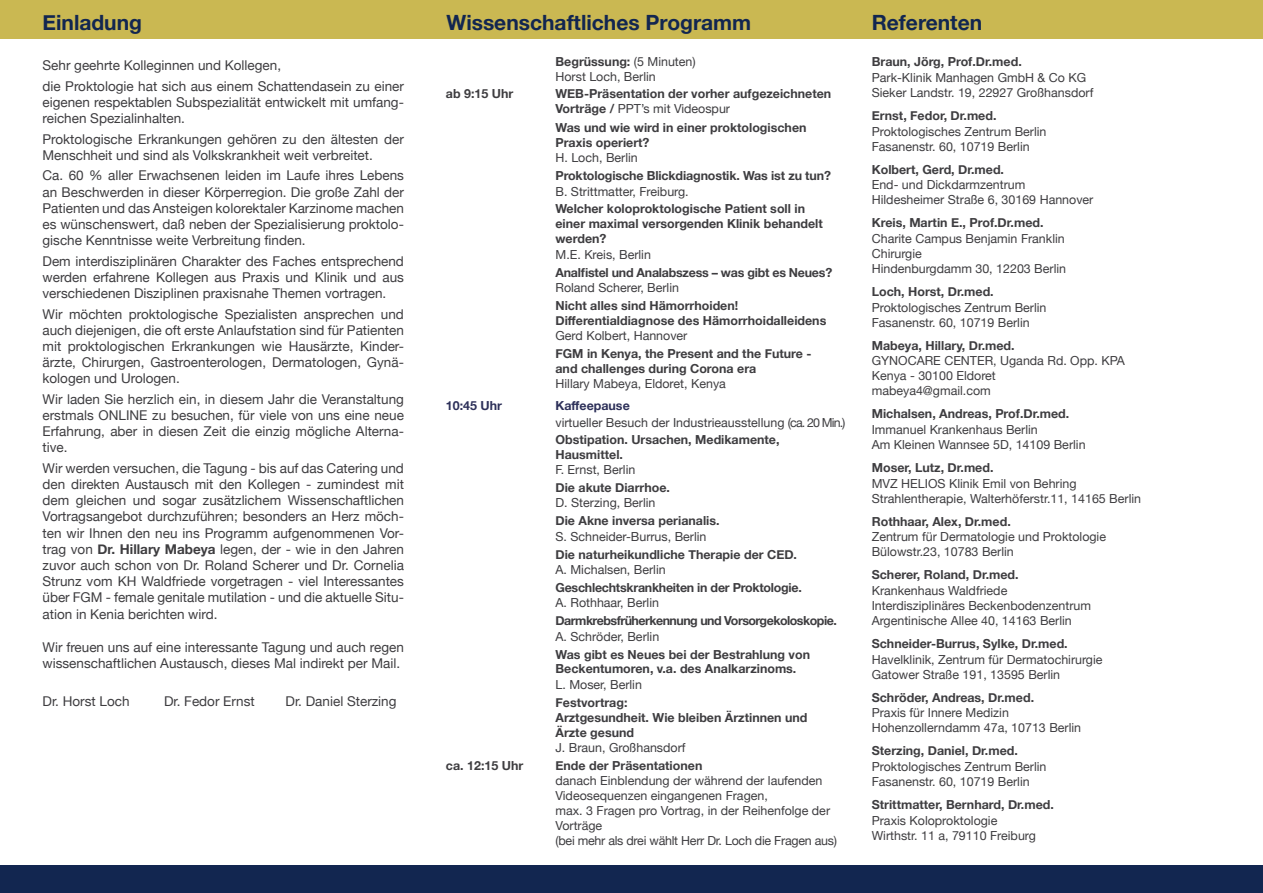
<style>
.page{position:relative;width:1263px;height:893px;background:#fff}
.page>*{position:absolute;margin:0;border:0;box-sizing:border-box;transform-origin:0 0}
.t1{font:700 21px "Helvetica Neue";color:#122650}
.t2{font:13.5px/16.2px "Helvetica Neue";color:#3e3d40;text-align:justify}
.t3{font:12.45px/15px "Helvetica Neue";color:#3e3d40}
.t4{font:700 12.45px/15px "Helvetica Neue";color:#3e3d40}
.t5{font:700 12.45px "Helvetica Neue";letter-spacing:-.02em;color:#3e3d40}
.t6{font:700 12.45px "Helvetica Neue";letter-spacing:-.04em;color:#3e3d40}
.t7{font:700 12.45px "Helvetica Neue";color:#2d3059}
.s1{font-weight:700}
.s2{font-weight:400}
</style>
<div class="page">
<div style="left:0;top:0;width:425px;height:38px;background:#cab852"></div>
<div style="left:425px;top:0;width:425px;height:38px;background:#cab852"></div>
<div style="left:850px;top:0;width:413px;height:38px;background:#cab852"></div>
<div style="left:850px;top:865px;width:413px;height:28px;background:#122650"></div>
<div style="left:425px;top:865px;width:425px;height:28px;background:#122650"></div>
<div style="left:0;top:865px;width:425px;height:28px;background:#122650"></div>
<h1 class="t1" style="left:43px;top:6px;width:101px">Einladung</h1>
<h1 class="t1" style="left:446px;top:6px;width:306px">Wissenschaftliches Programm</h1>
<h1 class="t1" style="left:872px;top:6px;width:112px">Referenten</h1>
<p class="t2" style="left:43px;top:56px;width:363px;line-height:20.4px">Sehr geehrte Kolleginnen und Kollegen,<br>die Proktologie hat sich aus einem Schattendasein zu einer</p>
<p class="t2" style="left:43px;top:95px;width:363px">eigenen respektablen Subspezialität entwickelt mit umfang&shy;reichen Spezialinhalten.</p>
<p class="t2" style="left:43px;top:132px;width:363px">Proktologische Erkrankungen gehören zu den ältesten der<br>Menschheit und sind als Volkskrankheit weit verbreitet.</p>
<p class="t2" style="left:43px;top:168px;width:363px">Ca. 60 % aller Erwachsenen leiden im Laufe ihres Lebens an Beschwerden in dieser Körperregion. Die große Zahl der Patienten und das Ansteigen kolorektaler Karzinome machen es wünschenswert, daß neben der Spezialisierung proktolo&shy;gische Kenntnisse weite Verbreitung finden.</p>
<p class="t2" style="left:43px;top:254px;width:363px">Dem interdisziplinären Charakter des Faches entsprechend werden erfahrene Kollegen aus Praxis und Klinik und aus verschiedenen Disziplinen praxisnahe Themen vortragen.</p>
<p class="t2" style="left:43px;top:306px;width:363px">Wir möchten proktologische Spezialisten ansprechen und auch diejenigen, die oft erste Anlaufstation sind für Patienten mit proktologischen Erkrankungen wie Hausärzte, Kinder&shy;ärzte, Chirurgen, Gastroenterologen, Dermatologen, Gynä&shy;kologen und Urologen.</p>
<p class="t2" style="left:43px;top:392px;width:363px">Wir laden Sie herzlich ein, in diesem Jahr die Veranstaltung erstmals ONLINE zu besuchen, für viele von uns eine neue Erfahrung, aber in diesen Zeit die einzig mögliche Alterna&shy;tive.</p>
<p class="t2" style="left:43px;top:461px;width:363px">Wir werden versuchen, die Tagung - bis auf das Catering und den direkten Austausch mit den Kollegen - zumindest mit dem gleichen und sogar zusätzlichem Wissenschaftlichen Vortragsangebot durchzuführen; besonders an Herz möch&shy;ten wir Ihnen den neu ins Programm aufgenommenen Vor&shy;trag von <span class="s1">Dr. Hillary Mabeya</span> legen, der - wie in den Jahren zuvor auch schon von Dr. Roland Scherer und Dr. Cornelia Strunz vom KH Waldfriede vorgetragen - viel Interessantes über FGM - female genitale mutilation - und die aktuelle Situ&shy;ation in Kenia berichten wird.</p>
<p class="t2" style="left:43px;top:640px;width:363px">Wir freuen uns auf eine interessante Tagung und auch regen wissenschaftlichen Austausch, dieses Mal indirekt per Mail.</p>
<p class="t2" style="left:43px;top:693px;width:89px">Dr. Horst Loch</p>
<p class="t2" style="left:164px;top:693px;width:92px">Dr. Fedor Ernst</p>
<p class="t2" style="left:286px;top:693px;width:112px">Dr. Daniel Sterzing</p>
<p class="t3" style="left:555px;top:55px;width:142px"><span class="s1">Begrüssung:</span> (5 Minuten)<br>Horst Loch, Berlin</p>
<p class="t4" style="left:872px;top:55px;width:152px">Braun, Jörg, Prof.Dr.med.</p>
<p class="t3" style="left:872px;top:71px;width:223px">Park-Klinik Manhagen GmbH &amp; Co KG<br>Sieker Landstr. 19, 22927 Großhansdorf</p>
<p class="t4" style="left:872px;top:108px;width:126px">Ernst, Fedor, Dr.med.</p>
<p class="t3" style="left:872px;top:124px;width:176px">Proktologisches Zentrum Berlin<br>Fasanenstr. 60, 10719 Berlin</p>
<p class="t4" style="left:872px;top:162px;width:134px">Kolbert, Gerd, Dr.med.</p>
<p class="t3" style="left:872px;top:178px;width:223px">End- und Dickdarmzentrum<br>Hildesheimer Straße 6, 30169 Hannover</p>
<p class="t4" style="left:872px;top:216px;width:173px">Kreis, Martin E., Prof.Dr.med.</p>
<p class="t3" style="left:872px;top:232px;width:196px">Charite Campus Benjamin Franklin<br>Chirurgie<br>Hindenburgdamm 30, 12203 Berlin</p>
<p class="t4" style="left:872px;top:284px;width:123px">Loch, Horst, Dr.med.</p>
<p class="t3" style="left:872px;top:300px;width:176px">Proktologisches Zentrum Berlin<br>Fasanenstr. 60, 10719 Berlin</p>
<p class="t4" style="left:872px;top:338px;width:144px">Mabeya, Hillary, Dr.med.</p>
<p class="t3" style="left:872px;top:354px;width:255px">GYNOCARE CENTER, Uganda Rd. Opp. KPA<br>Kenya - 30100 Eldoret<br>mabeya4@gmail.com</p>
<p class="t4" style="left:872px;top:407px;width:199px">Michalsen, Andreas, Prof.Dr.med.</p>
<p class="t3" style="left:872px;top:423px;width:215px">Immanuel Krankenhaus Berlin<br>Am Kleinen Wannsee 5D, 14109 Berlin</p>
<p class="t4" style="left:872px;top:460px;width:123px">Moser, Lutz, Dr.med.</p>
<p class="t3" style="left:872px;top:476px;width:271px">MVZ HELIOS Klinik Emil von Behring<br>Strahlentherapie, Walterhöferstr.11, 14165 Berlin</p>
<p class="t4" style="left:872px;top:514px;width:141px">Rothhaar, Alex, Dr.med.</p>
<p class="t3" style="left:872px;top:530px;width:236px">Zentrum für Dermatologie und Proktologie<br>Bülowstr.23, 10783 Berlin</p>
<p class="t4" style="left:872px;top:568px;width:148px">Scherer, Roland, Dr.med.</p>
<p class="t3" style="left:872px;top:584px;width:221px">Krankenhaus Waldfriede<br>Interdisziplinäres Beckenbodenzentrum<br>Argentinische Allee 40, 14163 Berlin</p>
<p class="t4" style="left:872px;top:636px;width:198px">Schneider-Burrus, Sylke, Dr.med.</p>
<p class="t3" style="left:872px;top:652px;width:232px">Havelklinik, Zentrum für Dermatochirurgie<br>Gatower Straße 191, 13595 Berlin</p>
<p class="t4" style="left:872px;top:690px;width:164px">Schröder, Andreas, Dr.med.</p>
<p class="t3" style="left:872px;top:706px;width:211px">Praxis für Innere Medizin<br>Hohenzollerndamm 47a, 10713 Berlin</p>
<p class="t4" style="left:872px;top:744px;width:148px">Sterzing, Daniel, Dr.med.</p>
<p class="t3" style="left:872px;top:760px;width:176px">Proktologisches Zentrum Berlin<br>Fasanenstr. 60, 10719 Berlin</p>
<p class="t4" style="left:872px;top:797px;width:184px">Strittmatter, Bernhard, Dr.med.</p>
<p class="t3" style="left:872px;top:813px;width:166px">Praxis Koloproktologie<br>Wirthstr. 11 a, 79110 Freiburg</p>
<p class="t4" style="left:446px;top:86px;width:69px">ab 9:15 Uhr</p>
<p class="t4" style="left:555px;top:86px;width:277px">WEB-Präsentation der vorher aufgezeichneten<br>Vorträge / <span class="s2">PPT’s mit Videospur</span></p>
<p class="t4" style="left:555px;top:120px;width:253px">Was und wie wird in einer proktologischen<br>Praxis operiert?</p>
<p class="t3" style="left:555px;top:151px;width:84px">H. Loch, Berlin</p>
<p class="t4" style="left:555px;top:169px;width:277px">Proktologische Blickdiagnostik. Was ist zu tun?</p>
<p class="t3" style="left:555px;top:184px;width:135px">B. Strittmatter, Freiburg.</p>
<p class="t4" style="left:555px;top:202px;width:269px">Welcher koloproktologische Patient soll in einer maximal versorgenden Klinik behandelt werden?</p>
<p class="t3" style="left:555px;top:247px;width:97px">M.E. Kreis, Berlin</p>
<p class="t5" style="left:555px;top:262px;width:278px">Analfistel und Analabszess – was gibt es Neues?</p>
<p class="t3" style="left:555px;top:281px;width:125px">Roland Scherer, Berlin</p>
<p class="t4" style="left:555px;top:298px;width:272px">Nicht alles sind Hämorrhoiden!<br>Differentialdiagnose des Hämorrhoidalleidens</p>
<p class="t3" style="left:555px;top:329px;width:133px">Gerd Kolbert, Hannover</p>
<p class="t4" style="left:555px;top:346px;width:257px">FGM in Kenya, the Present and the Future - and challenges during Corona era</p>
<p class="t3" style="left:555px;top:377px;width:172px">Hillary Mabeya, Eldoret, Kenya</p>
<p class="t7" style="left:446px;top:395px;width:58px">10:45 Uhr</p>
<p class="t7" style="left:555px;top:395px;width:76px">Kaffeepause</p>
<p class="t3" style="left:555px;top:416px;width:292px">virtueller Besuch der Industrieausstellung (ca. 20 Min.)</p>
<p class="t4" style="left:555px;top:432px;width:226px">Obstipation. Ursachen, Medikamente,<br>Hausmittel.</p>
<p class="t3" style="left:555px;top:463px;width:81px">F. Ernst, Berlin</p>
<p class="t4" style="left:555px;top:480px;width:116px">Die akute Diarrhoe.</p>
<p class="t3" style="left:555px;top:496px;width:102px">D. Sterzing, Berlin</p>
<p class="t4" style="left:555px;top:514px;width:166px">Die Akne inversa perianalis.</p>
<p class="t3" style="left:555px;top:529px;width:153px">S. Schneider-Burrus, Berlin</p>
<p class="t4" style="left:555px;top:547px;width:243px">Die naturheikundliche Therapie der CED.</p>
<p class="t3" style="left:555px;top:563px;width:112px">A. Michalsen, Berlin</p>
<p class="t5" style="left:555px;top:578px;width:248px">Geschlechtskrankheiten in der Proktologie.</p>
<p class="t3" style="left:555px;top:596px;width:105px">A. Rothhaar, Berlin</p>
<p class="t6" style="left:555px;top:611px;width:283px">Darmkrebsfrüherkennung und Vorsorgekoloskopie.</p>
<p class="t3" style="left:555px;top:629px;width:105px">A. Schröder, Berlin</p>
<p class="t4" style="left:555px;top:647px;width:256px">Was gibt es Neues bei der Bestrahlung von<br>Beckentumoren, v.a. des Analkarzinoms.</p>
<p class="t3" style="left:555px;top:678px;width:88px">L. Moser, Berlin</p>
<p class="t4" style="left:555px;top:695px;width:253px">Festvortrag:<br>Arztgesundheit. Wie bleiben Ärztinnen und<br>Ärzte gesund</p>
<p class="t3" style="left:555px;top:741px;width:132px">J. Braun, Großhansdorf</p>
<p class="t4" style="left:446px;top:758px;width:79px">ca. 12:15 Uhr</p>
<p class="t4" style="left:555px;top:758px;width:148px">Ende der Präsentationen</p>
<p class="t3" style="left:555px;top:774px;width:283px">danach Einblendung der während der laufenden Videosequenzen eingangenen Fragen,<br>max. 3 Fragen pro Vortrag, in der Reihenfolge der Vorträge<br>(bei mehr als drei wählt Herr Dr. Loch die Fragen aus)</p>
</div>
